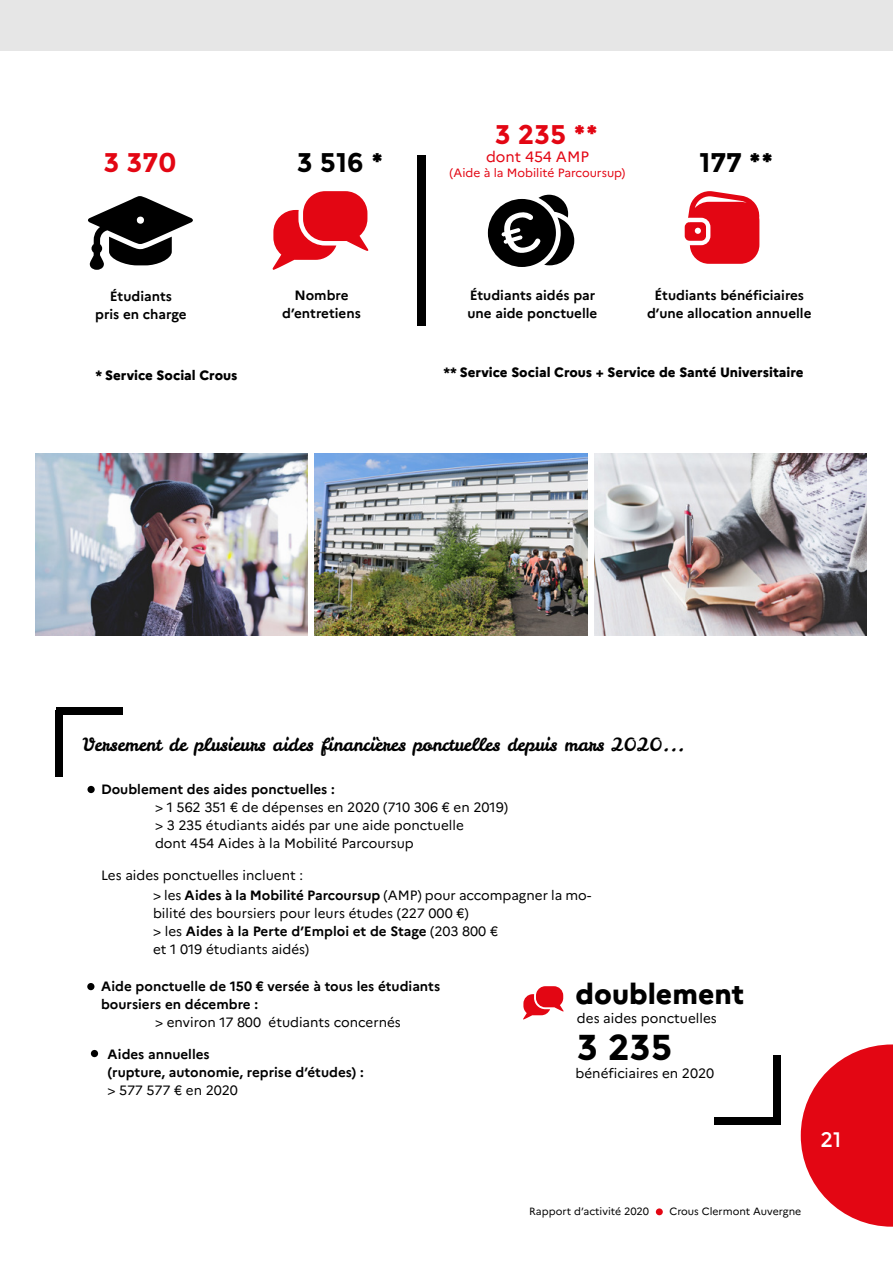
<style>
.page{position:relative;width:893px;height:1263px;background:#fff}
.page>*{position:absolute;margin:0;border:0;box-sizing:border-box;transform-origin:0 0}
.t1{font:54px "Marianne";color:#e30613}
.t2{font:700 36px "Montserrat";color:#000}
.t3{font:800 28.5px "Marianne";color:#000}
.t4{font:700 27px "Montserrat";color:#e30613}
.t5{font:700 27px "Montserrat";color:#000}
.t6{font:21px "Montserrat";color:#fff}
.t7{font:18px "Leckerli One";color:#000}
.t8{font:15px "Marianne";color:#e30613}
.t9{font:13.5px/18px "Marianne";color:#000}
.t10{font:700 13.5px/18px "Marianne";color:#000;text-align:center}
.t11{font:800 13.5px "Marianne";color:#000}
.t12{font:12px "Marianne";color:#e30613}
.t13{font:10.5px "Marianne";color:#000}
.s1{font-weight:700}
</style>
<div class="page">
<img style="left:35px;top:454px;width:272px;height:181px">
<img style="left:315px;top:454px;width:272px;height:181px">
<img style="left:594px;top:454px;width:273px;height:181px">
<div style="left:0;top:0;width:893px;height:50px;background:#e6e6e6"></div>
<svg style="left:801px;top:1044px;width:92px;height:183px"></svg>
<svg style="left:88px;top:196px;width:105px;height:74px"></svg>
<svg style="left:272px;top:191px;width:97px;height:79px"></svg>
<svg style="left:488px;top:195px;width:86px;height:72px"></svg>
<svg style="left:685px;top:191px;width:75px;height:73px"></svg>
<div style="left:418px;top:156px;width:8px;height:170px;background:#000"></div>
<div style="left:91px;top:1050px;width:7px;height:7px;background:#000;border-radius:50%"></div>
<div style="left:87px;top:983px;width:7px;height:7px;background:#000;border-radius:50%"></div>
<div style="left:87px;top:786px;width:8px;height:7px;background:#000;border-radius:50%"></div>
<div style="left:56px;top:710px;width:7px;height:67px;background:#000"></div>
<div style="left:56px;top:707px;width:66px;height:7px;background:#000"></div>
<svg style="left:523px;top:986px;width:41px;height:33px"></svg>
<div style="left:774px;top:1055px;width:7px;height:67px;background:#000"></div>
<div style="left:714px;top:1118px;width:67px;height:7px;background:#000"></div>
<h3 class="t4" style="left:103px;top:146px;width:75px">3 370</h3>
<h3 class="t5" style="left:297px;top:146px;width:88px">3 516 *</h3>
<p class="t10" style="left:95px;top:286px;width:93px">Étudiants<br>pris en charge</p>
<p class="t10" style="left:282px;top:285px;width:80px">Nombre d’entretiens</p>
<h3 class="t4" style="left:495px;top:118px;width:105px">3 235 **</h3>
<p class="t8" style="left:486px;top:145px;width:104px">dont 454 AMP</p>
<p class="t12" style="left:449px;top:163px;width:178px">(Aide à la Mobilité Parcoursup)</p>
<h3 class="t5" style="left:700px;top:146px;width:75px">177 **</h3>
<p class="t10" style="left:467px;top:285px;width:131px;text-align:left">Étudiants aidés par une aide ponctuelle</p>
<p class="t10" style="left:647px;top:285px;width:166px">Étudiants bénéficiaires d’une allocation annuelle</p>
<p class="t11" style="left:95px;top:364px;width:144px">* Service Social Crous</p>
<p class="t11" style="left:443px;top:361px;width:362px">** Service Social Crous + Service de Santé Universitaire</p>
<h3 class="t7" style="left:83px;top:732px;width:604px">Versement de plusieurs aides financières ponctuelles depuis mars 2020...</h3>
<p class="t10" style="left:101px;top:779px;width:235px">Doublement des aides ponctuelles :</p>
<p class="t9" style="left:155px;top:797px;width:355px">&gt; 1 562 351 € de dépenses en 2020 (710 306 € en 2019) &gt; 3 235 étudiants aidés par une aide ponctuelle<br>dont 454 Aides à la Mobilité Parcoursup</p>
<p class="t9" style="left:101px;top:865px;width:204px">Les aides ponctuelles incluent :</p>
<p class="t9" style="left:153px;top:885px;width:440px">&gt; les <span class="s1">Aides à la Mobilité Parcoursup</span> (AMP) pour accompagner la mo&shy;bilité des boursiers pour leurs études (227 000 €)<br>&gt; les <span class="s1">Aides à la Perte d’Emploi et de Stage</span> (203 800 €<br>et 1 019 étudiants aidés)</p>
<p class="t10" style="left:101px;top:976px;width:341px;text-align:left">Aide ponctuelle de 150 € versée à tous les étudiants boursiers en décembre :</p>
<p class="t9" style="left:155px;top:1012px;width:247px">&gt; environ 17 800 étudiants concernés</p>
<p class="t10" style="left:107px;top:1044px;width:258px;text-align:left">Aides annuelles<br>(rupture, autonomie, reprise d’études) :</p>
<p class="t9" style="left:107px;top:1080px;width:132px">&gt; 577 577 € en 2020</p>
<h3 class="t3" style="left:575px;top:971px;width:170px">doublement</h3>
<p class="t9" style="left:577px;top:1008px;width:141px">des aides ponctuelles</p>
<h2 class="t2" style="left:577px;top:1026px;width:97px">3 235</h2>
<p class="t9" style="left:575px;top:1063px;width:140px">bénéficiaires en 2020</p>
<h3 class="t6" style="left:821px;top:1128px;width:22px">21</h3>
<p class="t13" style="left:529px;top:1203px;width:122px">Rapport d’activité 2020</p>
<h1 class="t1" style="left:652px;top:1154px;width:16px">.</h1>
<p class="t13" style="left:669px;top:1203px;width:133px">Crous Clermont Auvergne</p>
</div>
